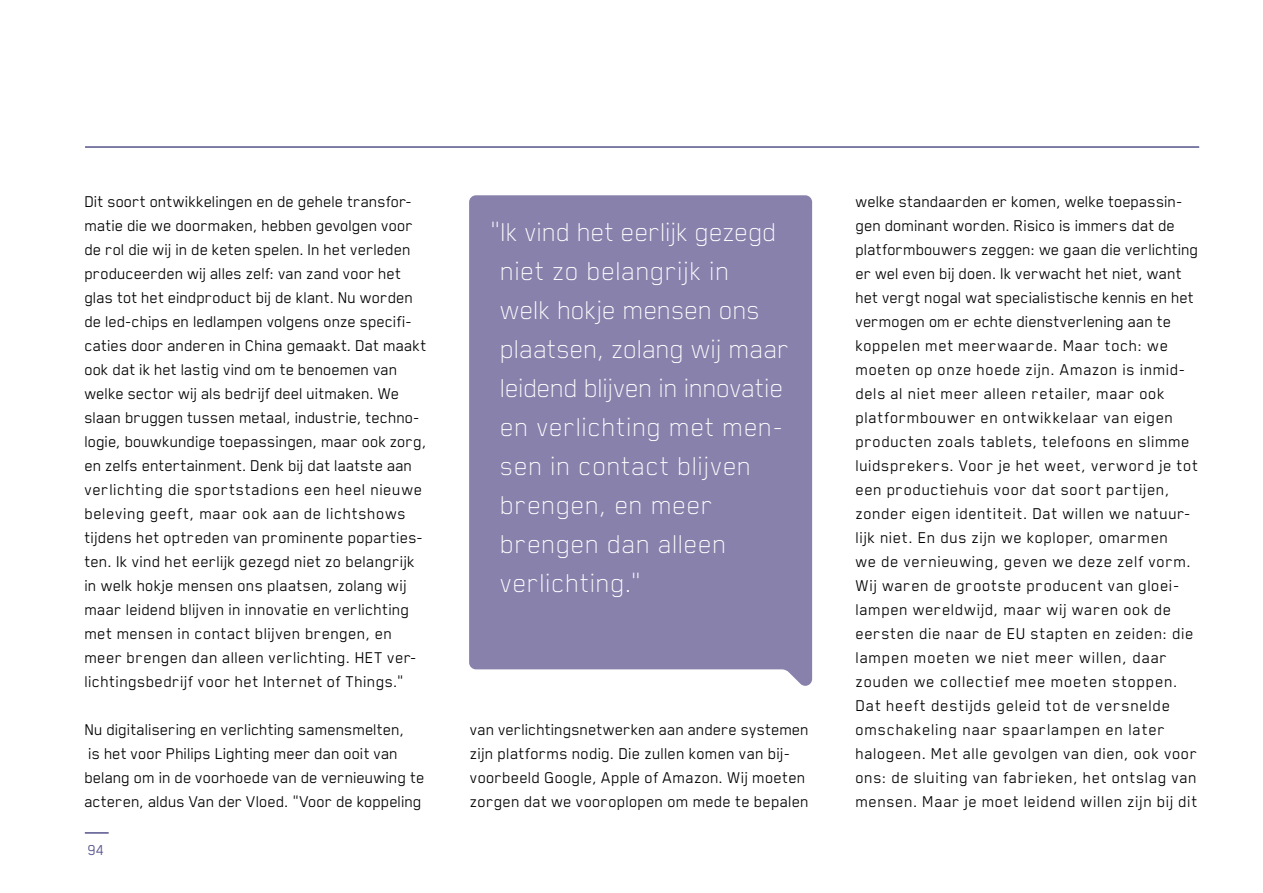
<style>
.page{position:relative;width:1263px;height:893px;background:#fff}
.page>*{position:absolute;margin:0;border:0;box-sizing:border-box;transform-origin:0 0}
.t1{font:100 30px/39px "Blender Pro";letter-spacing:.005em;color:#fff}
.t2{font:18px/24px "Blender Pro";letter-spacing:.005em;color:#000}
.t3{font:16.5px "Blender Pro";color:#56538c}
</style>
<div class="page">
<hr style="left:85px;top:832px;width:24px;height:2px;background:#56538c">
<hr style="left:85px;top:146px;width:1114px;height:2px;background:#56538c">
<div style="left:469px;top:195px;width:343px;height:491px;background:#8881ac"></div>
<p class="t2" style="left:85px;top:189px;width:344px">Dit soort ontwikkelingen en de gehele transfor&shy;matie die we doormaken, hebben gevolgen voor de rol die wij in de keten spelen. In het verleden produceerden wij alles zelf: van zand voor het glas tot het eindproduct bij de klant. Nu worden de led-chips en ledlampen volgens onze specifi&shy;caties door anderen in China gemaakt. Dat maakt ook dat ik het lastig vind om te benoemen van welke sector wij als bedrijf deel uitmaken. We slaan bruggen tussen metaal, industrie, techno&shy;logie, bouwkundige toepassingen, maar ook zorg, en zelfs entertainment. Denk bij dat laatste aan verlichting die sportstadions een heel nieuwe beleving geeft, maar ook aan de lichtshows tijdens het optreden van prominente poparties&shy;ten. Ik vind het eerlijk gezegd niet zo belangrijk in welk hokje mensen ons plaatsen, zolang wij maar leidend blijven in innovatie en verlichting met mensen in contact blijven brengen, en meer brengen dan alleen verlichting. HET ver&shy;lichtingsbedrijf voor het Internet of Things.”</p>
<p class="t2" style="left:85px;top:717px;width:342px">Nu digitalisering en verlichting samensmelten,<br>is het voor Philips Lighting meer dan ooit van belang om in de voorhoede van de vernieuwing te acteren, aldus Van der Vloed. “Voor de koppeling</p>
<p class="t2" style="left:471px;top:717px;width:340px">van verlichtingsnetwerken aan andere systemen zijn platforms nodig. Die zullen komen van bij&shy;voorbeeld Google, Apple of Amazon. Wij moeten zorgen dat we vooroplopen om mede te bepalen</p>
<h1 class="t1" style="left:501px;top:211px;width:290px;text-indent:-11px">"Ik vind het eerlijk gezegd niet zo belangrijk in<br>welk hokje mensen ons plaatsen, zolang wij maar leidend blijven in innovatie en verlichting met men&shy;sen in contact blijven brengen, en meer brengen dan alleen verlichting."</h1>
<p class="t3" style="left:88px;top:841px;width:18px">94</p>
<p class="t2" style="left:856px;top:189px;width:345px">welke standaarden er komen, welke toepassin&shy;gen dominant worden. Risico is immers dat de platformbouwers zeggen: we gaan die verlichting er wel even bij doen. Ik verwacht het niet, want het vergt nogal wat specialistische kennis en het vermogen om er echte dienstverlening aan te koppelen met meerwaarde. Maar toch: we moeten op onze hoede zijn. Amazon is inmid&shy;dels al niet meer alleen retailer, maar ook platformbouwer en ontwikkelaar van eigen producten zoals tablets, telefoons en slimme luidsprekers. Voor je het weet, verword je tot een productiehuis voor dat soort partijen, zonder eigen identiteit. Dat willen we natuur&shy;lijk niet. En dus zijn we koploper, omarmen<br>we de vernieuwing, geven we deze zelf vorm.<br>Wij waren de grootste producent van gloei&shy;lampen wereldwijd, maar wij waren ook de eersten die naar de EU stapten en zeiden: die lampen moeten we niet meer willen, daar zouden we collectief mee moeten stoppen.<br>Dat heeft destijds geleid tot de versnelde omschakeling naar spaarlampen en later halogeen. Met alle gevolgen van dien, ook voor ons: de sluiting van fabrieken, het ontslag van mensen. Maar je moet leidend willen zijn bij dit</p>
</div>
